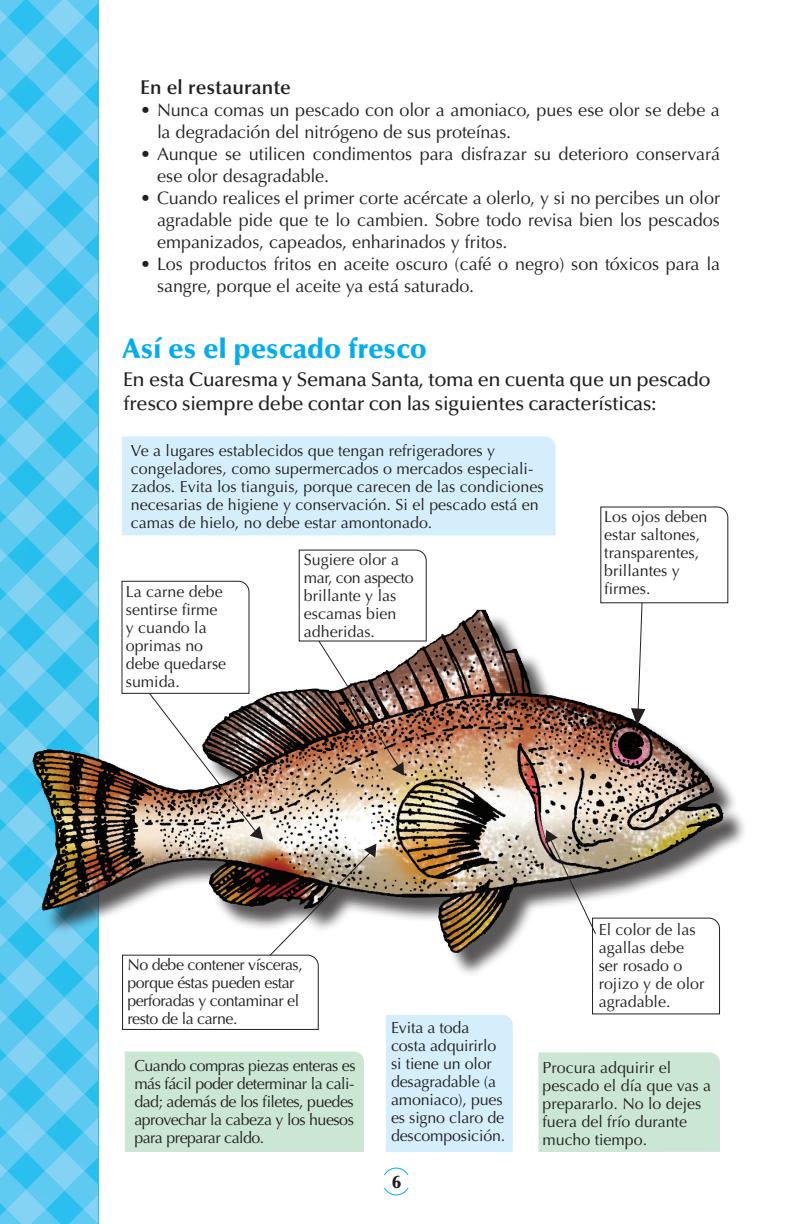
<style>
.page{position:relative;width:792px;height:1224px;background:#fff}
.page>*{position:absolute;margin:0;border:0;box-sizing:border-box;transform-origin:0 0}
.TÍTULO1{font:900 28px "Optima";color:#00aeef}
.secundaria{font:500 20px/24px "Optima";letter-spacing:-.02em;color:#231f20}
.CUERPO_VIÑETAS{font:600 20px "Optima";letter-spacing:.01em;color:#231f20}
.CUERPO_VIÑETAS-2{font:18px/22px "Optima";letter-spacing:-.005em;color:#231f20}
.t1{font:900 18px "Optima";color:#231f20}
.Recuadro_primer_párr{font:16px/18px "Optima";color:#231f20}
.Recuadro_primer_párr-2{font:16px/18px "Optima";letter-spacing:-.03em;color:#231f20}
</style>
<div class="page">
<svg style="left:0;top:0;width:98px;height:1224px;background:#5ac9f0"></svg>
<div style="left:382px;top:1168px;width:28px;height:27px;border:1px solid #00aeef;border-radius:50%"></div>
<div style="left:379px;top:1175px;width:34px;height:13px;background:#fff"></div>
<div style="left:538px;top:1052px;width:182px;height:100px;background:#cbe6d3"></div>
<div style="left:122px;top:437px;width:434px;height:98px;background:#d4effb"></div>
<div style="left:36px;top:614px;width:712px;height:363px;background:#231f20;opacity:.75"></div>
<svg style="left:545px;top:830px;width:175px;height:185px"></svg>
<img style="left:121px;top:549px;width:392px;height:603px">
<svg style="left:600px;top:506px;width:129px;height:219px"></svg>
<p class="CUERPO_VIÑETAS" style="left:140px;top:76px;width:152px">En el restaurante</p>
<p class="CUERPO_VIÑETAS-2" style="left:157px;top:99px;width:564px;text-indent:-17px">• Nunca comas un pescado con olor a amoniaco, pues ese olor se debe a la degradación del nitrógeno de sus proteínas.</p>
<p class="CUERPO_VIÑETAS-2" style="left:157px;top:143px;width:564px;text-indent:-17px">• Aunque se utilicen condimentos para disfrazar su deterioro conservará ese olor desagradable.</p>
<p class="CUERPO_VIÑETAS-2" style="left:157px;top:187px;width:564px;text-align:justify;text-indent:-17px">• Cuando realices el primer corte acércate a olerlo, y si no percibes un olor agradable pide que te lo cambien. Sobre todo revisa bien los pescados empanizados, capeados, enharinados y fritos.</p>
<p class="CUERPO_VIÑETAS-2" style="left:157px;top:253px;width:564px;text-indent:-17px">• Los productos fritos en aceite oscuro (café o negro) son tóxicos para la sangre, porque el aceite ya está saturado.</p>
<p class="TÍTULO1" style="left:122px;top:332px;width:306px">Así es el pescado fresco</p>
<p class="secundaria" style="left:123px;top:368px;width:589px">En esta Cuaresma y Semana Santa, toma en cuenta que un pescado fresco siempre debe contar con las siguientes características:</p>
<p class="Recuadro_primer_párr" style="left:131px;top:442px;width:414px">Ve a lugares establecidos que tengan refrigeradores y congeladores, como supermercados o mercados especiali&shy;zados. Evita los tianguis, porque carecen de las condiciones necesarias de higiene y conservación. Si el pescado está en camas de hielo, no debe estar amontonado.</p>
<p class="Recuadro_primer_párr" style="left:126px;top:583px;width:102px">La carne debe sentirse firme y cuando la oprimas no debe quedarse sumida.</p>
<p class="Recuadro_primer_párr" style="left:304px;top:550px;width:111px">Sugiere olor a mar, con aspecto brillante y las escamas bien adheridas.</p>
<p class="Recuadro_primer_párr" style="left:604px;top:508px;width:105px">Los ojos deben estar saltones, transparentes, brillantes y firmes.</p>
<p class="Recuadro_primer_párr-2" style="left:127px;top:956px;width:177px">No debe contener vísceras, porque éstas pueden estar perforadas y contaminar el resto de la carne.</p>
<p class="Recuadro_primer_párr-2" style="left:134px;top:1057px;width:223px">Cuando compras piezas enteras es más fácil poder determinar la cali&shy;dad; además de los filetes, puedes aprovechar la cabeza y los huesos para preparar caldo.</p>
<p class="Recuadro_primer_párr" style="left:391px;top:1018px;width:116px">Evita a toda costa adquirirlo si tiene un olor desagradable (a amoniaco), pues es signo claro de descomposición.</p>
<p class="t1" style="left:392px;top:1171px;width:10px">6</p>
<p class="Recuadro_primer_párr" style="left:599px;top:921px;width:107px">El color de las agallas debe ser rosado o rojizo y de olor agradable.</p>
<p class="Recuadro_primer_párr" style="left:543px;top:1059px;width:170px">Procura adquirir el pescado el día que vas a prepararlo. No lo dejes fuera del frío durante mucho tiempo.</p>
</div>
